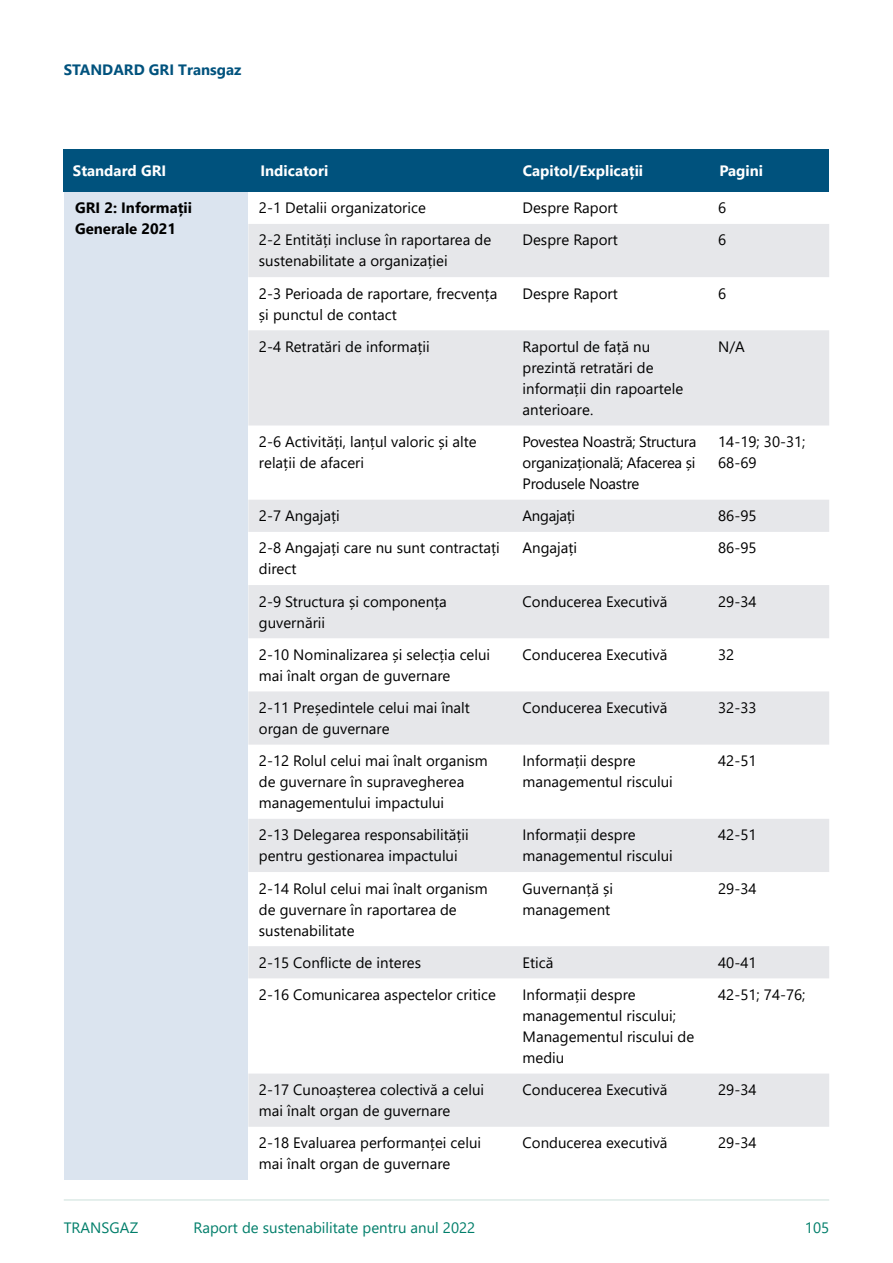
<style>
.page{position:relative;width:893px;height:1263px;background:#fff}
.page>*{position:absolute;margin:0;border:0;box-sizing:border-box;transform-origin:0 0}
.t1{font:15px/21px "Segoe UI";color:#000}
.t2{font:15px "Segoe UI";color:#007e6a}
.t3{font:700 15px/21px "Segoe UI";color:#000}
.t4{font:700 15px "Segoe UI";color:#fff}
.t5{font:700 15px "Segoe UI";color:#fff}
.t6{font:700 15px "Segoe UI";color:#00527d}
.t7{font:15px "Segoe UI";letter-spacing:-.02em;color:#000}
.s1{font-style:inherit}
</style>
<div class="page">
<hr style="left:64px;top:1199px;width:765px;height:2px;background:#dceae7">
<div style="left:64px;top:192px;width:184px;height:988px;background:#dbe4ef"></div>
<svg style="left:248px;top:224px;width:581px;height:903px"></svg>
<div style="left:64px;top:149px;width:765px;height:43px;background:#00527d"></div>
<p class="t6" style="left:64px;top:55px;width:179px"><span class="s1">STANDARD</span> GRI Transgaz</p>
<p class="t5" style="left:73px;top:156px;width:95px">Standard GRI</p>
<p class="t5" style="left:260px;top:156px;width:69px">Indicatori</p>
<p class="t4" style="left:523px;top:156px;width:122px">Capitol/Explicații</p>
<p class="t4" style="left:719px;top:156px;width:45px">Pagini</p>
<p class="t3" style="left:75px;top:196px;width:119px">GRI 2: Informații<br>Generale 2021</p>
<p class="t1" style="left:259px;top:196px;width:168px">2-1 Detalii organizatorice</p>
<p class="t1" style="left:523px;top:196px;width:97px">Despre Raport</p>
<p class="t1" style="left:718px;top:196px;width:10px">6</p>
<p class="t1" style="left:259px;top:228px;width:234px">2-2 Entități incluse în raportarea de sustenabilitate a organizației</p>
<p class="t1" style="left:523px;top:228px;width:97px">Despre Raport</p>
<p class="t1" style="left:718px;top:228px;width:10px">6</p>
<p class="t1" style="left:259px;top:281px;width:240px">2-3 Perioada de raportare, frecvența și punctul de contact</p>
<p class="t1" style="left:523px;top:281px;width:97px">Despre Raport</p>
<p class="t1" style="left:718px;top:281px;width:10px">6</p>
<p class="t1" style="left:259px;top:335px;width:172px">2-4 Retratări de informații</p>
<p class="t1" style="left:523px;top:335px;width:162px">Raportul de față nu prezintă retratări de informații din rapoartele anterioare.</p>
<p class="t1" style="left:718px;top:335px;width:28px">N/A</p>
<p class="t1" style="left:259px;top:430px;width:219px">2-6 Activități, lanțul valoric și alte relații de afaceri</p>
<p class="t1" style="left:523px;top:430px;width:175px;text-align:justify">Povestea Noastră; Structura organizațională; Afacerea și Produsele Noastre</p>
<p class="t1" style="left:718px;top:430px;width:89px">14-19; 30-31;<br>68-69</p>
<p class="t1" style="left:259px;top:504px;width:82px">2-7 Angajați</p>
<p class="t7" style="left:523px;top:502px;width:54px">Angajați</p>
<p class="t1" style="left:718px;top:504px;width:40px">86-95</p>
<p class="t1" style="left:259px;top:536px;width:242px">2-8 Angajați care nu sunt contractați direct</p>
<p class="t1" style="left:523px;top:536px;width:56px">Angajați</p>
<p class="t1" style="left:718px;top:536px;width:40px">86-95</p>
<p class="t1" style="left:259px;top:589px;width:189px">2-9 Structura și componența guvernării</p>
<p class="t1" style="left:523px;top:589px;width:146px">Conducerea Executivă</p>
<p class="t1" style="left:718px;top:589px;width:40px">29-34</p>
<p class="t1" style="left:259px;top:643px;width:233px">2-10 Nominalizarea și selecția celui mai înalt organ de guvernare</p>
<p class="t1" style="left:523px;top:643px;width:146px">Conducerea Executivă</p>
<p class="t1" style="left:718px;top:643px;width:18px">32</p>
<p class="t1" style="left:259px;top:696px;width:212px">2-11 Președintele celui mai înalt organ de guvernare</p>
<p class="t1" style="left:523px;top:696px;width:146px">Conducerea Executivă</p>
<p class="t1" style="left:718px;top:696px;width:40px">32-33</p>
<p class="t1" style="left:259px;top:749px;width:230px">2-12 Rolul celui mai înalt organism de guvernare în supravegherea managementului impactului</p>
<p class="t1" style="left:523px;top:749px;width:152px">Informații despre managementul riscului</p>
<p class="t1" style="left:718px;top:749px;width:40px">42-51</p>
<p class="t1" style="left:259px;top:823px;width:211px">2-13 Delegarea responsabilității pentru gestionarea impactului</p>
<p class="t1" style="left:523px;top:823px;width:152px">Informații despre managementul riscului</p>
<p class="t1" style="left:718px;top:823px;width:40px">42-51</p>
<p class="t1" style="left:259px;top:876px;width:230px">2-14 Rolul celui mai înalt organism de guvernare în raportarea de sustenabilitate</p>
<p class="t1" style="left:523px;top:876px;width:92px">Guvernanță și management</p>
<p class="t1" style="left:718px;top:876px;width:40px">29-34</p>
<p class="t1" style="left:259px;top:950px;width:164px">2-15 Conflicte de interes</p>
<p class="t1" style="left:523px;top:950px;width:32px">Etică</p>
<p class="t1" style="left:718px;top:950px;width:40px">40-41</p>
<p class="t1" style="left:259px;top:983px;width:238px">2-16 Comunicarea aspectelor critice</p>
<p class="t1" style="left:523px;top:983px;width:173px">Informații despre managementul riscului;<br>Managementul riscului de mediu</p>
<p class="t1" style="left:718px;top:983px;width:89px">42-51; 74-76;</p>
<p class="t1" style="left:259px;top:1078px;width:227px">2-17 Cunoașterea colectivă a celui mai înalt organ de guvernare</p>
<p class="t1" style="left:523px;top:1078px;width:146px">Conducerea Executivă</p>
<p class="t1" style="left:718px;top:1078px;width:40px">29-34</p>
<p class="t1" style="left:259px;top:1131px;width:224px">2-18 Evaluarea performanței celui mai înalt organ de guvernare</p>
<p class="t1" style="left:523px;top:1131px;width:147px">Conducerea executivă</p>
<p class="t1" style="left:718px;top:1131px;width:40px">29-34</p>
<p class="t2" style="left:64px;top:1213px;width:76px">TRANSGAZ</p>
<p class="t2" style="left:193px;top:1213px;width:283px">Raport de sustenabilitate pentru anul 2022</p>
<p class="t2" style="left:805px;top:1213px;width:26px">105</p>
</div>
